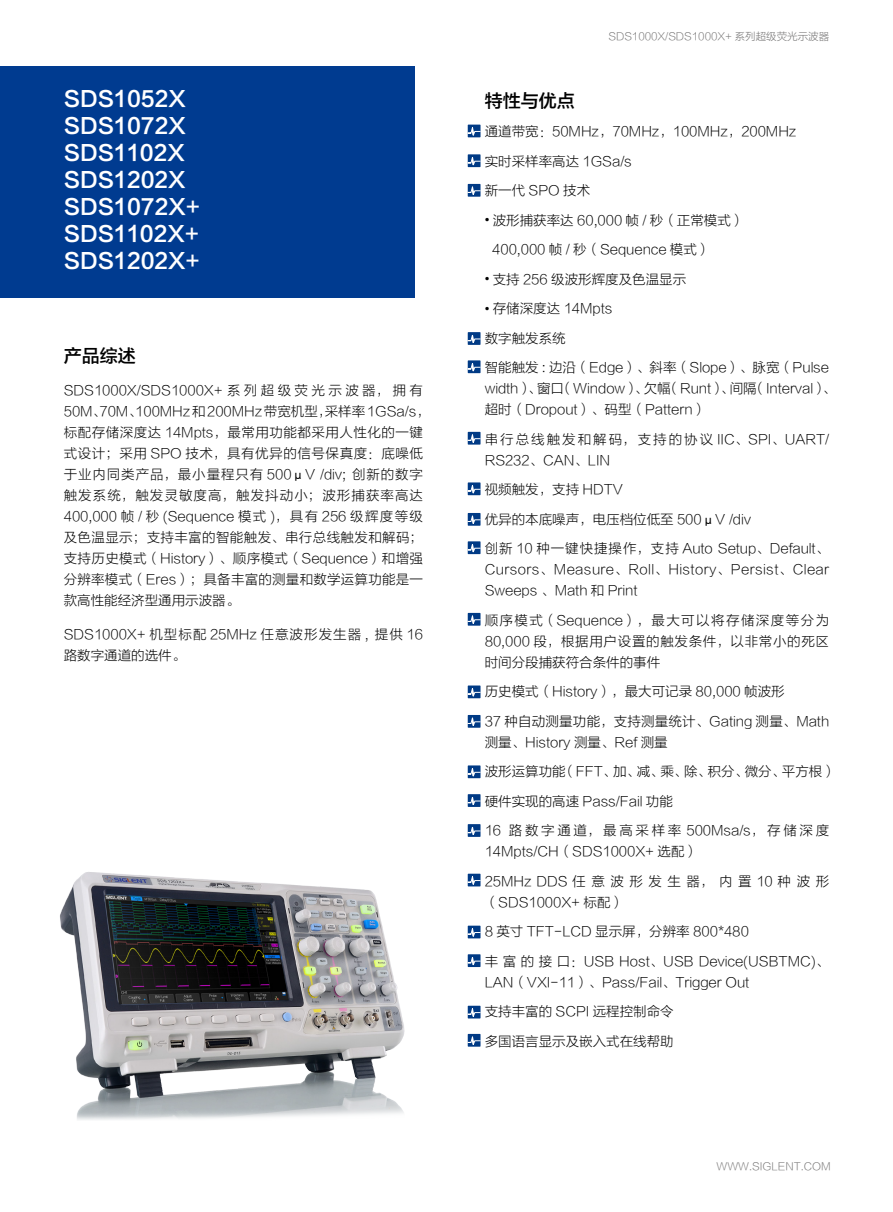
<style>
.page{position:relative;width:893px;height:1212px;background:#fff}
.page>*{position:absolute;margin:0;border:0;box-sizing:border-box;transform-origin:0 0}
.t1{font:21px/27px "FZLTZHK GBK1 0";color:#fff}
.t2{font:18px "FZLTZHK GBK1 0";color:#000}
.t3{font:13.5px/29.5px "FZLTKHK GBK1 0";color:#000}
.t4{font:13.5px/21px "FZLTKHK GBK1 0";letter-spacing:.025em;color:#000}
.t5{font:13.5px/21px "FZLTKHK GBK1 0";letter-spacing:.03em;color:#000}
.t6{font:10.5px "FZLTKHK GBK1 0";color:#727171}
.s1{font-family:"Times New Roman"}
</style>
<div class="page">
<img style="left:60px;top:804px;width:419px;height:316px">
<div style="left:0;top:66px;width:414px;height:231px;background:#003b90"></div>
<div style="left:468px;top:125px;width:12px;height:12px;background:#003a85"></div>
<svg style="left:468px;top:127px;width:12px;height:9px"></svg>
<div style="left:468px;top:154px;width:12px;height:13px;background:#003a85"></div>
<svg style="left:468px;top:157px;width:12px;height:9px"></svg>
<div style="left:468px;top:184px;width:12px;height:13px;background:#003a85"></div>
<svg style="left:468px;top:186px;width:12px;height:11px"></svg>
<div style="left:468px;top:1006px;width:12px;height:12px;background:#003a85"></div>
<svg style="left:468px;top:1008px;width:12px;height:9px"></svg>
<div style="left:468px;top:1034px;width:12px;height:13px;background:#003a85"></div>
<svg style="left:468px;top:1036px;width:12px;height:11px"></svg>
<div style="left:468px;top:360px;width:12px;height:13px;background:#003a85"></div>
<svg style="left:468px;top:363px;width:12px;height:9px"></svg>
<div style="left:468px;top:332px;width:12px;height:13px;background:#003a85"></div>
<svg style="left:468px;top:335px;width:12px;height:10px"></svg>
<div style="left:468px;top:432px;width:12px;height:13px;background:#003a85"></div>
<svg style="left:468px;top:434px;width:12px;height:11px"></svg>
<div style="left:468px;top:513px;width:12px;height:13px;background:#003a85"></div>
<svg style="left:468px;top:515px;width:12px;height:11px"></svg>
<div style="left:468px;top:482px;width:12px;height:13px;background:#003a85"></div>
<svg style="left:468px;top:485px;width:12px;height:9px"></svg>
<div style="left:468px;top:541px;width:12px;height:13px;background:#003a85"></div>
<svg style="left:468px;top:544px;width:12px;height:9px"></svg>
<div style="left:468px;top:685px;width:12px;height:13px;background:#003a85"></div>
<svg style="left:468px;top:688px;width:12px;height:9px"></svg>
<div style="left:468px;top:613px;width:12px;height:13px;background:#003a85"></div>
<svg style="left:468px;top:615px;width:12px;height:11px"></svg>
<div style="left:468px;top:794px;width:12px;height:13px;background:#003a85"></div>
<svg style="left:468px;top:797px;width:12px;height:10px"></svg>
<div style="left:468px;top:715px;width:12px;height:13px;background:#003a85"></div>
<svg style="left:468px;top:717px;width:12px;height:11px"></svg>
<div style="left:468px;top:765px;width:12px;height:13px;background:#003a85"></div>
<svg style="left:468px;top:768px;width:12px;height:9px"></svg>
<div style="left:468px;top:926px;width:12px;height:12px;background:#003a85"></div>
<svg style="left:468px;top:928px;width:12px;height:9px"></svg>
<div style="left:468px;top:824px;width:12px;height:13px;background:#003a85"></div>
<svg style="left:468px;top:827px;width:12px;height:10px"></svg>
<div style="left:468px;top:874px;width:12px;height:12px;background:#003a85"></div>
<svg style="left:468px;top:876px;width:12px;height:9px"></svg>
<div style="left:468px;top:954px;width:12px;height:13px;background:#003a85"></div>
<svg style="left:468px;top:957px;width:12px;height:9px"></svg>
<h1 class="t1" style="left:64px;top:85px;width:138px">SDS1052X<br>SDS1072X<br>SDS1102X<br>SDS1202X<br>SDS1072X+<br>SDS1102X+<br>SDS1202X+</h1>
<h2 class="t2" style="left:64px;top:346px;width:73px">产品综述</h2>
<p class="t4" style="left:64px;top:380px;width:368px">SDS1000X/SDS1000X+ 系列超级荧光示波器，拥有<br>50M、70M、100MHz和200MHz带宽机型，采样率1GSa/s，标配存储深度达 14Mpts，最常用功能都采用人性化的一键式设计；采用 SPO 技术，具有优异的信号保真度：底噪低于业内同类产品，最小量程只有 500μV /div; 创新的数字触发系统，触发灵敏度高，触发抖动小；波形捕获率高达<br>400,000 帧 / 秒 (Sequence 模式 )，具有 256 级辉度等级及色温显示；支持丰富的智能触发、串行总线触发和解码；支持历史模式（History）、顺序模式（Sequence）和增强分辨率模式（Eres）；具备丰富的测量和数学运算功能是一款高性能经济型通用示波器。</p>
<p class="t3" style="left:64px;top:624px;width:361px;line-height:21px">SDS1000X+ 机型标配 25MHz 任意波形发生器 , 提供 16路数字通道的选件。</p>
<p class="t6" style="left:608px;top:30px;width:222px">SDS1000X/SDS1000X+ 系列超级荧光示波器</p>
<h2 class="t2" style="left:485px;top:91px;width:91px">特性与优点</h2>
<p class="t3" style="left:485px;top:117px;width:313px">通道带宽：50MHz，70MHz，100MHz，200MHz实时采样率高达 1GSa/s<br>新一代 SPO 技术</p>
<p class="t3" style="left:492px;top:205px;width:254px;text-indent:-7px"><span class="s1">•</span> 波形捕获率达 60,000 帧 / 秒（正常模式）<br>400,000 帧 / 秒（Sequence 模式）</p>
<p class="t3" style="left:485px;top:264px;width:203px"><span class="s1">•</span> 支持 256 级波形辉度及色温显示</p>
<p class="t3" style="left:485px;top:294px;width:346px"><span class="s1">•</span> 存储深度达 14Mpts<br>数字触发系统<br>智能触发 : 边沿（Edge）、斜率（Slope）、脉宽（Pulse</p>
<p class="t3" style="left:485px;top:378px;width:353px;line-height:21px">width）、窗口（Window）、欠幅（Runt）、间隔（Interval）、超时（Dropout）、码型（Pattern）</p>
<p class="t3" style="left:485px;top:429px;width:346px;line-height:21px">串行总线触发和解码，支持的协议 IIC、SPI、UART/<br>RS232、CAN、LIN</p>
<p class="t3" style="left:485px;top:475px;width:346px">视频触发，支持 HDTV<br>优异的本底噪声，电压档位低至 500μV /div<br>创新 10 种一键快捷操作，支持 Auto Setup、Default、</p>
<p class="t5" style="left:485px;top:559px;width:346px">Cursors、Measure、Roll、History、Persist、Clear<br>Sweeps 、Math 和 Print</p>
<p class="t3" style="left:485px;top:610px;width:346px;line-height:21px;text-align:justify">顺序模式（Sequence），最大可以将存储深度等分为80,000 段，根据用户设置的触发条件，以非常小的死区时间分段捕获符合条件的事件</p>
<p class="t3" style="left:485px;top:677px;width:346px">历史模式（History），最大可记录 80,000 帧波形<br>37 种自动测量功能，支持测量统计、Gating 测量、Math</p>
<p class="t3" style="left:485px;top:727px;width:353px">测量、History 测量、Ref 测量<br>波形运算功能（FFT、加、减、乘、除、积分、微分、平方根）硬件实现的高速 Pass/Fail 功能<br>16 路数字通道，最高采样率 500Msa/s，存储深度</p>
<p class="t3" style="left:485px;top:837px;width:346px">14Mpts/CH（SDS1000X+ 选配）<br>25MHz DDS任意波形发生器，内置10种波形</p>
<p class="t3" style="left:485px;top:887px;width:346px">（SDS1000X+ 标配）<br>8 英寸 TFT-LCD 显示屏，分辨率 800*480<br>丰富的接口：USB Host、USB Device(USBTMC)、</p>
<p class="t3" style="left:485px;top:967px;width:266px">LAN（VXI-11）、Pass/Fail、Trigger Out支持丰富的 SCPI 远程控制命令<br>多国语言显示及嵌入式在线帮助</p>
<p class="t6" style="left:716px;top:1160px;width:116px">WWW.SIGLENT.COM</p>
</div>
